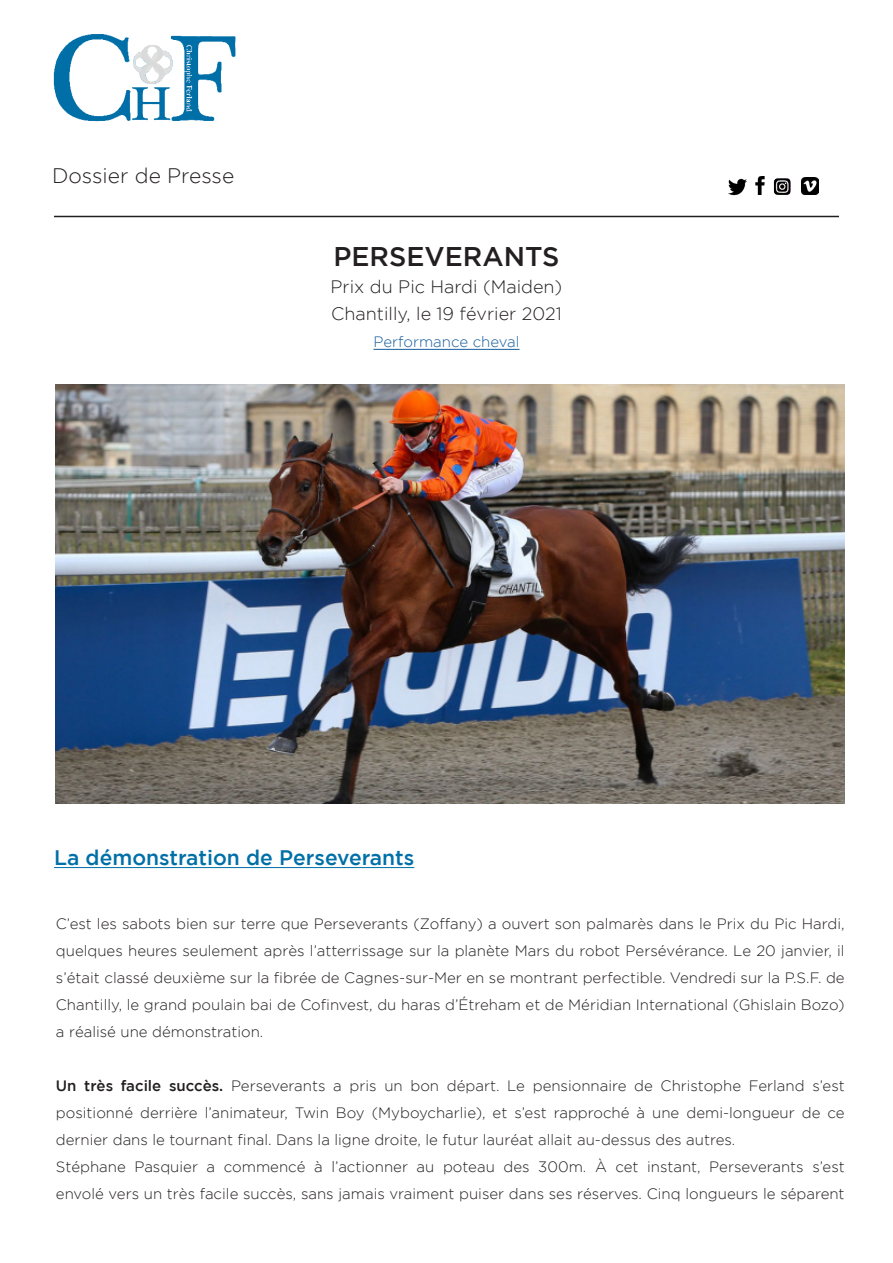
<style>
.page{position:relative;width:893px;height:1263px;background:#fff}
.page>*{position:absolute;margin:0;border:0;box-sizing:border-box;transform-origin:0 0}
.t1{font:500 27px "Gotham";color:#231f20}
.t2{font:500 21px "Gotham";color:#006fa8}
.t3{font:300 21px "Gotham";color:#231f20}
.t4{font:300 18px "Gotham";color:#231f20}
.t5{font:300 15px/27px "Gotham";color:#231f20;text-align:justify}
.t6{font:300 15px "Gotham";color:#175d9e}
.s1{font-weight:500}
</style>
<div class="page">
<hr style="left:54px;top:216px;width:785px;height:1px;background:#231f20">
<hr style="left:373px;top:349px;width:147px;height:1px;background:#175d9e">
<img style="left:728px;top:178px;width:19px;height:18px">
<img style="left:755px;top:176px;width:10px;height:18px">
<img style="left:53px;top:34px;width:183px;height:88px">
<img style="left:801px;top:178px;width:17px;height:17px">
<img style="left:773px;top:178px;width:18px;height:17px">
<hr style="left:54px;top:867px;width:360px;height:1px;background:#006fa8">
<img style="left:56px;top:384px;width:788px;height:419px">
<p class="t3" style="left:52px;top:164px;width:184px">Dossier de Presse</p>
<p class="t1" style="left:334px;top:241px;width:227px">PERSEVERANTS</p>
<p class="t4" style="left:331px;top:277px;width:233px">Prix du Pic Hardi (Maiden)</p>
<p class="t4" style="left:331px;top:304px;width:232px">Chantilly, le 19 février 2021</p>
<p class="t6" style="left:373px;top:334px;width:148px">Performance cheval</p>
<p class="t2" style="left:54px;top:845px;width:362px">La démonstration de Perseverants</p>
<p class="t5" style="left:56px;top:910px;width:790px">C’est les sabots bien sur terre que Perseverants (Zoffany) a ouvert son palmarès dans le Prix du Pic Hardi, quelques heures seulement après l’atterrissage sur la planète Mars du robot Persévérance. Le 20 janvier, il s’était classé deuxième sur la fibrée de Cagnes-sur-Mer en se montrant perfectible. Vendredi sur la P.S.F. de Chantilly, le grand poulain bai de Cofinvest, du haras d’Étreham et de Méridian International (Ghislain Bozo) a réalisé une démonstration.</p>
<p class="t5" style="left:56px;top:1072px;width:790px"><span class="s1">Un très facile succès.</span> Perseverants a pris un bon départ. Le pensionnaire de Christophe Ferland s’est positionné derrière l’animateur, Twin Boy (Myboycharlie), et s’est rapproché à une demi-longueur de ce dernier dans le tournant final. Dans la ligne droite, le futur lauréat allait au-dessus des autres.</p>
<p class="t5" style="left:56px;top:1153px;width:790px">Stéphane Pasquier a commencé à l’actionner au poteau des 300m. À cet instant, Perseverants s’est envolé vers un très facile succès, sans jamais vraiment puiser dans ses réserves. Cinq longueurs le séparent</p>
</div>
